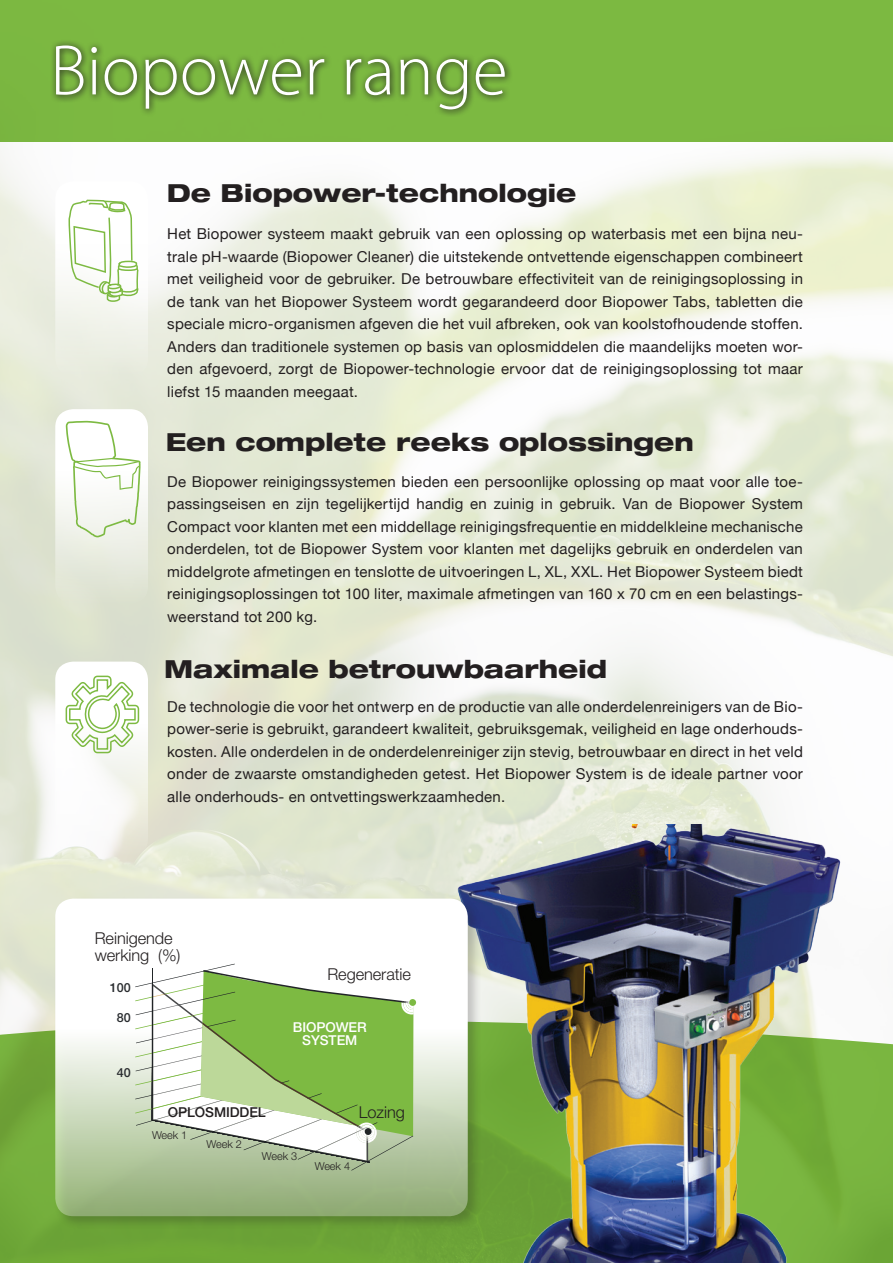
<style>
.page{position:relative;width:893px;height:1263px;background:#fff}
.page>*{position:absolute;margin:0;border:0;box-sizing:border-box;transform-origin:0 0}
.t1{font:300 72px "Myriad Pro";color:#fff}
.t2{font:800 expanded 24.9px "Helvetica Neue";color:#231f20}
.Interets{font:300 16.35px "Helvetica Neue LT Std";letter-spacing:-.005em;color:#231f20}
.t3{font:15px/22.5px "Helvetica Neue";letter-spacing:.015em;color:#231f20;text-align:justify}
.Interets-2{font:500 13.65px "Helvetica Neue LT Std";letter-spacing:-.005em;color:#fff}
.Interets-3{font:500 13.65px "Helvetica Neue LT Std";letter-spacing:-.005em;color:#231f20}
.t4{font:500 12.6px "Helvetica Neue LT Std";color:#292c2f}
.Interets-4{font:300 10.95px "Helvetica Neue LT Std";letter-spacing:-.005em;color:#231f20}
</style>
<div class="page">
<img style="left:0;top:0;width:893px;height:1263px">
<svg style="left:50px;top:39px;width:463px;height:78px;fill:#79b43f"></svg>
<div style="left:55px;top:181px;width:93px;height:195px;background:linear-gradient(to bottom,#fff,#eaede1);border-radius:18px"></div>
<div style="left:55px;top:409px;width:93px;height:195px;background:linear-gradient(to bottom,#fff,#dfe4d4);border-radius:18px"></div>
<svg style="left:55px;top:662px;width:93px;height:195px"></svg>
<svg style="left:69px;top:199px;width:70px;height:104px"></svg>
<svg style="left:66px;top:421px;width:75px;height:116px"></svg>
<svg style="left:65px;top:675px;width:75px;height:79px"></svg>
<img style="left:289px;top:825px;width:585px;height:438px">
<div style="left:53px;top:896px;width:429px;height:335px;background:#231f20;opacity:.23"></div>
<svg style="left:55px;top:898px;width:413px;height:318px"></svg>
<svg style="left:135px;top:964px;width:287px;height:206px"></svg>
<div style="left:365px;top:1128px;width:7px;height:7px;background:#212527;border-radius:50%"></div>
<p class="t1" style="left:50px;top:31px;width:459px">Biopower range</p>
<p class="t2" style="left:167px;top:177px;width:411px">De Biopower-technologie</p>
<p class="t3" style="left:167px;top:222px;width:637px">Het Biopower systeem maakt gebruik van een oplossing op waterbasis met een bijna neu&shy;trale pH-waarde (Biopower Cleaner) die uitstekende ontvettende eigenschappen combineert met veiligheid voor de gebruiker. De betrouwbare effectiviteit van de reinigingsoplossing in de tank van het Biopower Systeem wordt gegarandeerd door Biopower Tabs, tabletten die speciale micro-organismen afgeven die het vuil afbreken, ook van koolstofhoudende stoffen.<br>Anders dan traditionele systemen op basis van oplosmiddelen die maandelijks moeten wor&shy;den afgevoerd, zorgt de Biopower-technologie ervoor dat de reinigingsoplossing tot maar liefst 15 maanden meegaat.</p>
<p class="t2" style="left:166px;top:426px;width:530px">Een complete reeks oplossingen</p>
<p class="t3" style="left:167px;top:470px;width:637px">De Biopower reinigingssystemen bieden een persoonlijke oplossing op maat voor alle toe&shy;passingseisen en zijn tegelijkertijd handig en zuinig in gebruik. Van de Biopower System Compact voor klanten met een middellage reinigingsfrequentie en middelkleine mechanische onderdelen, tot de Biopower System voor klanten met dagelijks gebruik en onderdelen van middelgrote afmetingen en tenslotte de uitvoeringen L, XL, XXL. Het Biopower Systeem biedt reinigingsoplossingen tot 100 liter, maximale afmetingen van 160 x 70 cm en een belastings&shy;weerstand tot 200 kg.</p>
<p class="t2" style="left:164px;top:653px;width:444px">Maximale betrouwbaarheid</p>
<p class="t3" style="left:167px;top:695px;width:637px">De technologie die voor het ontwerp en de productie van alle onderdelenreinigers van de Bio&shy;power-serie is gebruikt, garandeert kwaliteit, gebruiksgemak, veiligheid en lage onderhouds&shy;kosten. Alle onderdelen in de onderdelenreiniger zijn stevig, betrouwbaar en direct in het veld onder de zwaarste omstandigheden getest. Het Biopower System is de ideale partner voor alle onderhouds- en ontvettingswerkzaamheden.</p>
<p class="Interets" style="left:95px;top:928px;width:79px">Reinigende</p>
<p class="Interets" style="left:95px;top:945px;width:87px">werking (%)</p>
<p class="t4" style="left:110px;top:980px;width:22px">100</p>
<p class="t4" style="left:117px;top:1010px;width:15px">80</p>
<p class="t4" style="left:117px;top:1064px;width:15px">40</p>
<p class="Interets" style="left:327px;top:964px;width:85px">Regeneratie</p>
<p class="Interets-2" style="left:293px;top:1019px;width:75px">BIOPOWER</p>
<p class="Interets-2" style="left:302px;top:1032px;width:57px">SYSTEM</p>
<p class="Interets-3" style="left:168px;top:1103px;width:99px">OPLOSMIDDEL</p>
<p class="Interets-4" style="left:152px;top:1129px;width:37px">Week 1</p>
<p class="Interets-4" style="left:207px;top:1137px;width:37px">Week 2</p>
<p class="Interets-4" style="left:262px;top:1149px;width:37px">Week 3</p>
<p class="Interets" style="left:359px;top:1102px;width:48px">Lozing</p>
<p class="Interets-4" style="left:315px;top:1160px;width:37px">Week 4</p>
</div>
